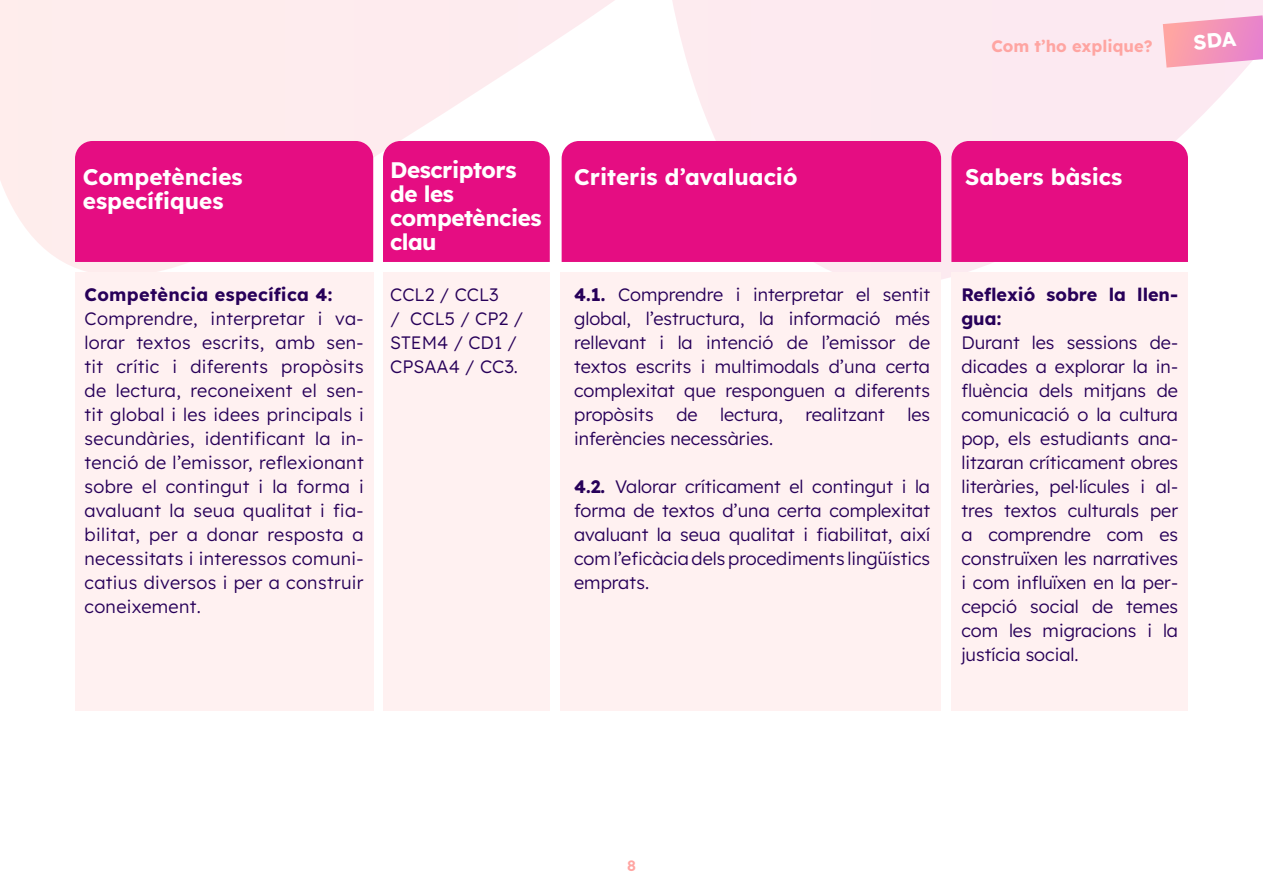
<style>
.page{position:relative;width:1263px;height:893px;background:#fff}
.page>*{position:absolute;margin:0;border:0;box-sizing:border-box;transform-origin:0 0}
.t1{font:700 22.5px/24px "Lexend";color:#fff}
.t2{font:700 22.5px/24px "Lexend";letter-spacing:-.02em;color:#fff}
.t3{font:300 18px/24px "Lexend";color:#270059;text-align:justify}
.t4{font:700 18px/24px "Lexend";letter-spacing:.015em;color:#270059}
.t5{font:700 16.5px "Lexend";color:#ffa5a2}
.t6{font:600 15px "Lexend";color:#ffa5a2}
.s1{font-weight:700}
</style>
<div class="page">
<svg style="left:0;top:0;width:1263px;height:287px"></svg>
<div style="left:75px;top:141px;width:298px;height:121px;background:#e50d82"></div>
<div style="left:383px;top:141px;width:167px;height:121px;background:#e50d82"></div>
<div style="left:562px;top:141px;width:379px;height:121px;background:#e50d82"></div>
<div style="left:951px;top:141px;width:237px;height:121px;background:#e50d82"></div>
<div style="left:75px;top:272px;width:298px;height:439px;background:#fff1f1"></div>
<div style="left:383px;top:272px;width:167px;height:439px;background:#fff1f1"></div>
<div style="left:560px;top:272px;width:381px;height:439px;background:#fff1f1"></div>
<div style="left:951px;top:272px;width:237px;height:439px;background:#fff1f1"></div>
<svg style="left:1163px;top:15px;width:100px;height:53px"></svg>
<p class="t5" style="left:991px;top:34px;width:163px">Com t’ho explique?</p>
<p class="t1" style="left:83px;top:164px;width:161px">Competències específiques</p>
<p class="t2" style="left:390px;top:156px;width:153px">Descriptors de les competències clau</p>
<p class="t1" style="left:574px;top:164px;width:225px">Criteris d’avaluació</p>
<p class="t1" style="left:965px;top:164px;width:159px">Sabers bàsics</p>
<p class="t4" style="left:85px;top:281px;width:249px">Competència específica 4:</p>
<p class="t3" style="left:85px;top:305px;width:281px">Comprendre, interpretar i va&shy;lorar textos escrits, amb sen&shy;tit crític i diferents propòsits de lectura, reconeixent el sen&shy;tit global i les idees principals i secundàries, identificant la in&shy;tenció de l’emissor, reflexionant sobre el contingut i la forma i avaluant la seua qualitat i fia&shy;bilitat, per a donar resposta a necessitats i interessos comuni&shy;catius diversos i per a construir coneixement.</p>
<p class="t4" style="left:961px;top:281px;width:218px">Reflexió sobre la llen&shy;gua:</p>
<p class="t3" style="left:961px;top:329px;width:218px">Durant les sessions de&shy;dicades a explorar la in&shy;fluència dels mitjans de comunicació o la cultura pop, els estudiants ana&shy;litzaran críticament obres literàries, pel·lícules i al&shy;tres textos culturals per a comprendre com es construïxen les narratives i com influïxen en la per&shy;cepció social de temes com les migracions i la justícia social.</p>
<p class="t3" style="left:390px;top:281px;width:135px;text-align:left">CCL2 / CCL3<br>/ CCL5 / CP2 /<br>STEM4 / CD1 /<br>CPSAA4 / CC3.</p>
<p class="t3" style="left:574px;top:281px;width:357px"><span class="s1">4.1.</span> Comprendre i interpretar el sentit global, l’estructura, la informació més rellevant i la intenció de l’emissor de textos escrits i multimodals d’una certa complexitat que responguen a diferents propòsits</p>
<p class="t3" style="left:676px;top:401px;width:23px">de</p>
<p class="t3" style="left:720px;top:401px;width:64px">lectura,</p>
<p class="t3" style="left:805px;top:401px;width:81px">realitzant</p>
<p class="t3" style="left:907px;top:401px;width:24px">les</p>
<p class="t3" style="left:574px;top:425px;width:200px">inferències necessàries.</p>
<p class="t3" style="left:574px;top:473px;width:357px"><span class="s1">4.2.</span> Valorar críticament el contingut i la forma de textos d’una certa complexitat avaluant la seua qualitat i fiabilitat, així com l’eficàcia dels procediments lingüístics emprats.</p>
<p class="t6" style="left:627px;top:855px;width:10px">8</p>
</div>
